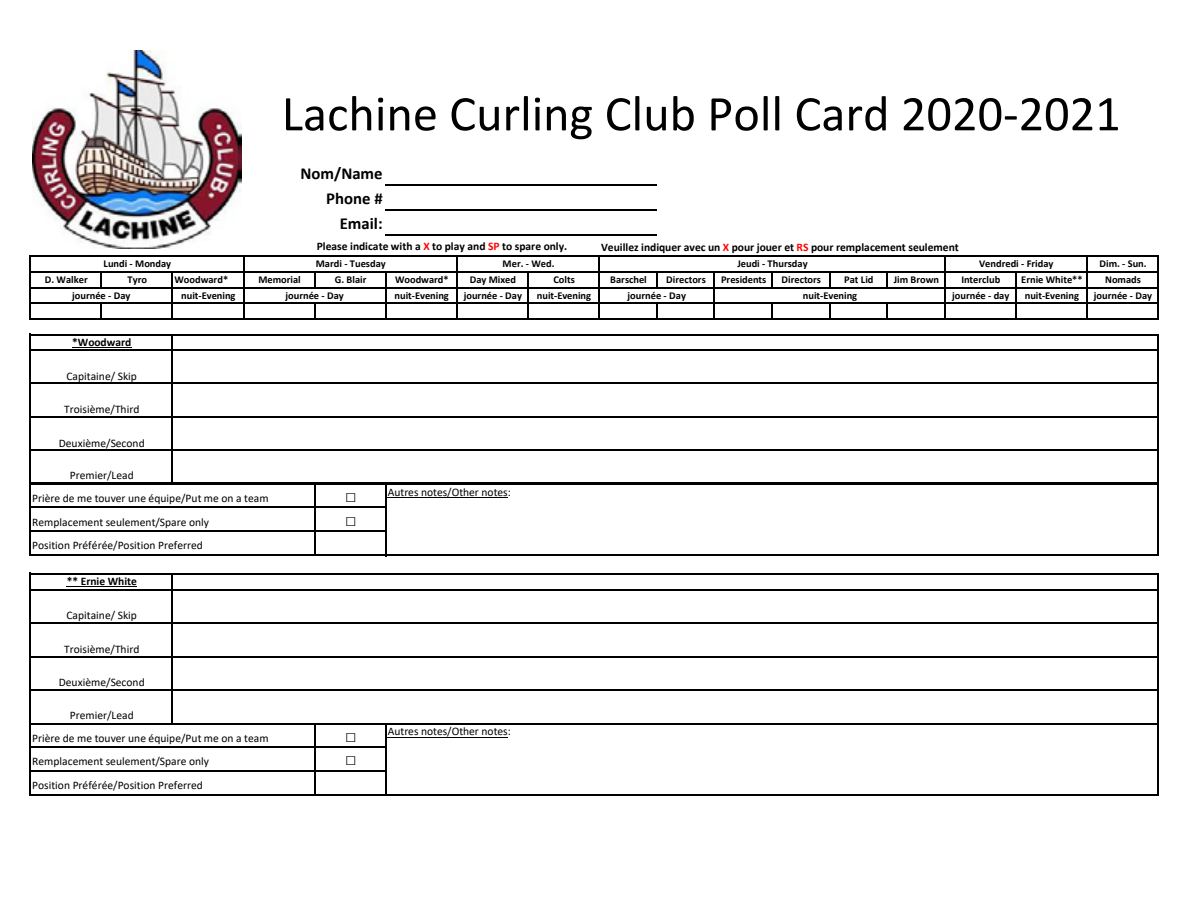
<style>
.page{position:relative;width:1188px;height:918px;background:#fff}
.page>*{position:absolute;margin:0;border:0;box-sizing:border-box;transform-origin:0 0}
.t1{font:50.4px "Calibri";color:#000}
.t2{font:18.9px/23.5px "Calibri";color:#000}
.t3{font:700 16.8px/25px "Calibri";color:#000;text-align:right}
.t4{font:11.55px/23.4px "Calibri";color:#000}
.t5{font:700 11.55px "Calibri";letter-spacing:-.005em;color:#000}
.t6{font:700 10.5px "Calibri";color:#000}
.s1{color:#f00}
</style>
<div class="page">
<hr style="left:72px;top:347px;width:59px;height:1px;background:#000">
<hr style="left:388px;top:497px;width:120px;height:1px;background:#000">
<hr style="left:388px;top:737px;width:120px;height:1px;background:#000">
<hr style="left:67px;top:586px;width:70px;height:1px;background:#000">
<svg style="left:100px;top:273px;width:2px;height:14px"></svg>
<svg style="left:314px;top:273px;width:2px;height:14px"></svg>
<svg style="left:656px;top:273px;width:2px;height:14px"></svg>
<svg style="left:771px;top:273px;width:2px;height:14px"></svg>
<svg style="left:829px;top:273px;width:1px;height:14px"></svg>
<svg style="left:886px;top:273px;width:2px;height:14px"></svg>
<hr style="left:29px;top:255px;width:2px;height:65px;background:#000">
<hr style="left:171px;top:273px;width:2px;height:47px;background:#000">
<hr style="left:1157px;top:257px;width:2px;height:63px;background:#000">
<hr style="left:31px;top:349px;width:140px;height:1px;background:#000">
<hr style="left:31px;top:383px;width:140px;height:1px;background:#000">
<hr style="left:31px;top:416px;width:140px;height:1px;background:#000">
<hr style="left:31px;top:450px;width:140px;height:1px;background:#000">
<svg style="left:314px;top:304px;width:2px;height:14px"></svg>
<hr style="left:385px;top:273px;width:2px;height:47px;background:#000">
<hr style="left:29px;top:334px;width:2px;height:222px;background:#000">
<hr style="left:171px;top:336px;width:2px;height:149px;background:#000">
<hr style="left:1157px;top:336px;width:2px;height:220px;background:#000">
<hr style="left:31px;top:589px;width:142px;height:2px;background:#000">
<hr style="left:31px;top:623px;width:140px;height:1px;background:#000">
<hr style="left:31px;top:656px;width:140px;height:1px;background:#000">
<hr style="left:31px;top:690px;width:140px;height:1px;background:#000">
<hr style="left:314px;top:485px;width:1px;height:69px;background:#000">
<hr style="left:385px;top:485px;width:2px;height:71px;background:#000">
<hr style="left:29px;top:573px;width:2px;height:223px;background:#000">
<hr style="left:243px;top:257px;width:2px;height:63px;background:#000">
<hr style="left:456px;top:257px;width:2px;height:63px;background:#000">
<hr style="left:598px;top:257px;width:2px;height:63px;background:#000">
<hr style="left:944px;top:257px;width:2px;height:63px;background:#000">
<hr style="left:1086px;top:257px;width:2px;height:63px;background:#000">
<hr style="left:1157px;top:575px;width:2px;height:221px;background:#000">
<svg style="left:100px;top:304px;width:2px;height:14px"></svg>
<hr style="left:171px;top:575px;width:2px;height:150px;background:#000">
<hr style="left:314px;top:725px;width:1px;height:69px;background:#000">
<hr style="left:385px;top:725px;width:2px;height:71px;background:#000">
<hr style="left:527px;top:273px;width:2px;height:47px;background:#000">
<svg style="left:656px;top:304px;width:2px;height:14px"></svg>
<hr style="left:713px;top:273px;width:2px;height:47px;background:#000">
<svg style="left:771px;top:304px;width:2px;height:14px"></svg>
<svg style="left:829px;top:304px;width:1px;height:14px"></svg>
<svg style="left:886px;top:304px;width:2px;height:14px"></svg>
<hr style="left:1015px;top:273px;width:2px;height:47px;background:#000">
<hr style="left:386px;top:184px;width:271px;height:1px;background:#000">
<hr style="left:386px;top:209px;width:271px;height:1px;background:#000">
<hr style="left:386px;top:234px;width:271px;height:1px;background:#000">
<hr style="left:31px;top:255px;width:1128px;height:2px;background:#000">
<hr style="left:31px;top:271px;width:1128px;height:2px;background:#000">
<hr style="left:31px;top:287px;width:1128px;height:2px;background:#000">
<hr style="left:31px;top:302px;width:1128px;height:2px;background:#000">
<hr style="left:31px;top:318px;width:1128px;height:2px;background:#000">
<hr style="left:31px;top:334px;width:1128px;height:2px;background:#000">
<hr style="left:173px;top:349px;width:984px;height:1px;background:#000">
<hr style="left:173px;top:383px;width:984px;height:1px;background:#000">
<hr style="left:173px;top:416px;width:984px;height:1px;background:#000">
<hr style="left:173px;top:450px;width:984px;height:1px;background:#000">
<hr style="left:31px;top:483px;width:1128px;height:2px;background:#000">
<hr style="left:31px;top:507px;width:354px;height:1px;background:#000">
<hr style="left:31px;top:530px;width:354px;height:1px;background:#000">
<hr style="left:31px;top:554px;width:1128px;height:2px;background:#000">
<hr style="left:31px;top:573px;width:1128px;height:2px;background:#000">
<hr style="left:173px;top:589px;width:984px;height:1px;background:#000">
<hr style="left:173px;top:623px;width:984px;height:1px;background:#000">
<hr style="left:173px;top:656px;width:984px;height:1px;background:#000">
<hr style="left:173px;top:690px;width:984px;height:1px;background:#000">
<hr style="left:31px;top:723px;width:1128px;height:2px;background:#000">
<hr style="left:31px;top:747px;width:354px;height:1px;background:#000">
<hr style="left:31px;top:770px;width:354px;height:1px;background:#000">
<hr style="left:31px;top:794px;width:1128px;height:2px;background:#000">
<img style="left:33px;top:50px;width:209px;height:198px">
<h1 class="t1" style="left:282px;top:79px;width:840px">Lachine Curling Club Poll Card 2020-2021</h1>
<p class="t6" style="left:104px;top:256px;width:69px">Lundi - Monday</p>
<h3 class="t3" style="left:300px;top:161px;width:84px">Nom/Name<br>Phone #<br>Email:</h3>
<p class="t5" style="left:317px;top:238px;width:252px">Please indicate with a <span class="s1">X</span> to play and <span class="s1">SP</span> to spare only.</p>
<p class="t5" style="left:601px;top:239px;width:359px">Veuillez indiquer avec un <span class="s1">X</span> pour jouer et <span class="s1">RS</span> pour remplacement seulement</p>
<p class="t6" style="left:316px;top:256px;width:72px">Mardi - Tuesday</p>
<p class="t6" style="left:737px;top:256px;width:72px">Jeudi - Thursday</p>
<p class="t6" style="left:503px;top:256px;width:53px">Mer. - Wed.</p>
<p class="t6" style="left:979px;top:256px;width:76px">Vendredi - Friday</p>
<p class="t6" style="left:1100px;top:256px;width:49px">Dim. - Sun.</p>
<p class="t6" style="left:45px;top:272px;width:44px">D. Walker</p>
<p class="t6" style="left:128px;top:272px;width:21px">Tyro</p>
<p class="t6" style="left:174px;top:272px;width:55px">Woodward*</p>
<p class="t6" style="left:258px;top:272px;width:44px">Memorial</p>
<p class="t6" style="left:335px;top:272px;width:33px">G. Blair</p>
<p class="t6" style="left:395px;top:272px;width:55px">Woodward*</p>
<p class="t6" style="left:470px;top:272px;width:48px">Day Mixed</p>
<p class="t6" style="left:553px;top:272px;width:23px">Colts</p>
<p class="t6" style="left:610px;top:272px;width:38px">Barschel</p>
<p class="t6" style="left:666px;top:272px;width:41px">Directors</p>
<p class="t6" style="left:721px;top:272px;width:47px">Presidents</p>
<p class="t6" style="left:782px;top:272px;width:41px">Directors</p>
<p class="t6" style="left:844px;top:272px;width:31px">Pat Lid</p>
<p class="t6" style="left:894px;top:272px;width:47px">Jim Brown</p>
<p class="t6" style="left:961px;top:272px;width:40px">Interclub</p>
<p class="t6" style="left:1021px;top:272px;width:63px">Ernie White**</p>
<p class="t6" style="left:1105px;top:272px;width:37px">Nomads</p>
<p class="t6" style="left:181px;top:288px;width:56px">nuit-Evening</p>
<p class="t6" style="left:395px;top:288px;width:56px">nuit-Evening</p>
<p class="t6" style="left:464px;top:288px;width:60px">journée - Day</p>
<p class="t6" style="left:537px;top:288px;width:56px">nuit-Evening</p>
<p class="t6" style="left:952px;top:288px;width:59px">journée - day</p>
<p class="t6" style="left:1025px;top:288px;width:56px">nuit-Evening</p>
<p class="t6" style="left:1094px;top:288px;width:60px">journée - Day</p>
<p class="t6" style="left:72px;top:288px;width:60px">journée - Day</p>
<p class="t6" style="left:286px;top:288px;width:60px">journée - Day</p>
<p class="t6" style="left:628px;top:288px;width:60px">journée - Day</p>
<p class="t6" style="left:803px;top:288px;width:56px">nuit-Evening</p>
<p class="t5" style="left:72px;top:334px;width:61px">*Woodward</p>
<p class="t4" style="left:66px;top:364px;width:72px">Capitaine/ Skip</p>
<p class="t4" style="left:64px;top:397px;width:77px">Troisième/Third</p>
<p class="t4" style="left:59px;top:431px;width:87px">Deuxième/Second</p>
<p class="t4" style="left:70px;top:463px;width:65px">Premier/Lead</p>
<p class="t4" style="left:32px;top:510px;width:178px">Remplacement seulement/Spare only<br>Position Préférée/Position Preferred</p>
<p class="t4" style="left:32px;top:486px;width:238px">Prière de me touver une équipe/Put me on a team</p>
<p class="t5" style="left:67px;top:573px;width:72px">** Ernie White</p>
<p class="t4" style="left:66px;top:604px;width:72px">Capitaine/ Skip</p>
<p class="t4" style="left:64px;top:637px;width:77px">Troisième/Third</p>
<p class="t4" style="left:59px;top:671px;width:87px">Deuxième/Second</p>
<p class="t4" style="left:70px;top:703px;width:65px">Premier/Lead</p>
<p class="t4" style="left:32px;top:726px;width:238px">Prière de me touver une équipe/Put me on a team</p>
<p class="t4" style="left:32px;top:750px;width:178px">Remplacement seulement/Spare only<br>Position Préférée/Position Preferred</p>
<h2 class="t2" style="left:345px;top:483px;width:13px">□ □</h2>
<p class="t4" style="left:388px;top:480px;width:125px">Autres notes/Other notes:</p>
<h2 class="t2" style="left:345px;top:723px;width:13px">□ □</h2>
<p class="t4" style="left:388px;top:720px;width:125px">Autres notes/Other notes:</p>
</div>
